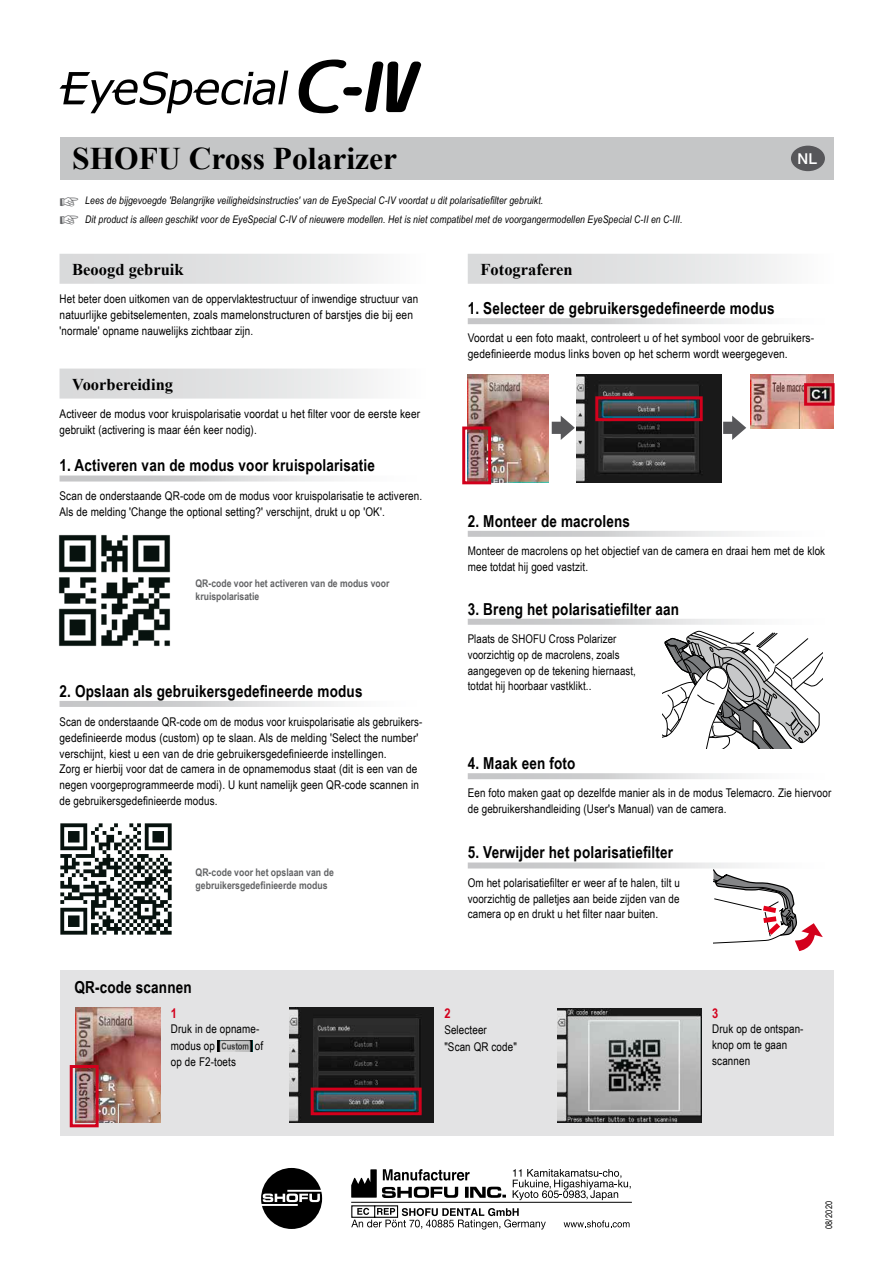
<style>
.page{position:relative;width:893px;height:1263px;background:#fff}
.page>*{position:absolute;margin:0;border:0;box-sizing:border-box;transform-origin:0 0}
.t1{font:700 31.5px "Times New Roman";color:#000}
.t2{font:700 16.5px "Arial Narrow";letter-spacing:.01em;color:#000}
.t3{font:700 16.5px "Times New Roman";color:#000}
.t4{font:500 15px "Helvetica Neue LT Pro";color:#fff}
.t5{font:700 13.5px "Arial Narrow";color:#d3001c}
.t6{font:12px/15.8px "Arial Narrow";letter-spacing:.01em;color:#000}
.t7{font:12px/15.8px "Arial Narrow";letter-spacing:.01em;color:#000;scale:1.04 1}
.t8{font:italic 10.5px/18.5px "Arial Narrow";letter-spacing:.01em;color:#000}
.t9{font:700 10.5px/13.5px "Arial Narrow";color:#636466}
.t10{font:9px "Arial Narrow";letter-spacing:.01em;color:#000}
.s1{color:#636466}
</style>
<div class="page">
<svg style="left:299px;top:60px;width:122px;height:53px"></svg>
<svg style="left:60px;top:71px;width:228px;height:42px"></svg>
<div style="left:60px;top:969px;width:773px;height:166px;background:#e3e3e4"></div>
<img style="left:75px;top:1008px;width:85px;height:115px">
<div style="left:70px;top:1065px;width:29px;height:62px;border:3px solid #d3001c"></div>
<img style="left:751px;top:374px;width:82px;height:54px">
<div style="left:804px;top:383px;width:31px;height:23px;border:3px solid #d3001c"></div>
<img style="left:468px;top:374px;width:81px;height:108px">
<div style="left:462px;top:426px;width:29px;height:58px;border:3px solid #d3001c"></div>
<svg style="left:552px;top:416px;width:23px;height:24px"></svg>
<svg style="left:723px;top:416px;width:23px;height:24px"></svg>
<svg style="left:261px;top:1168px;width:61px;height:61px"></svg>
<hr style="left:351px;top:1202px;width:281px;height:1px;background:#000">
<svg style="left:351px;top:1169px;width:280px;height:60px"></svg>
<svg style="left:713px;top:870px;width:110px;height:81px"></svg>
<div style="left:60px;top:137px;width:773px;height:43px;background:#c5c6c7"></div>
<svg style="left:468px;top:318px;width:283px;height:6px;background:#d7d8d9"></svg>
<svg style="left:468px;top:773px;width:283px;height:6px;background:#d8d8d9"></svg>
<svg style="left:468px;top:862px;width:283px;height:6px;background:#dadadb"></svg>
<div style="left:468px;top:254px;width:365px;height:30px;background:linear-gradient(to right,#d3d4d5,#f7f8f8)"></div>
<img style="left:218px;top:1040px;width:34px;height:11px">
<img style="left:58px;top:534px;width:113px;height:113px">
<img style="left:60px;top:823px;width:112px;height:112px">
<div style="left:60px;top:254px;width:365px;height:30px;background:linear-gradient(to right,#d3d4d5,#f8f8f8)"></div>
<div style="left:60px;top:369px;width:365px;height:30px;background:linear-gradient(to right,#d3d4d5,#f8f8f8)"></div>
<svg style="left:60px;top:475px;width:283px;height:6px"></svg>
<svg style="left:60px;top:701px;width:283px;height:6px;background:#d7d7d8"></svg>
<svg style="left:468px;top:619px;width:283px;height:6px;background:#d8d8d9"></svg>
<svg style="left:468px;top:531px;width:283px;height:6px;background:#d7d8d9"></svg>
<svg style="left:663px;top:631px;width:160px;height:118px"></svg>
<img style="left:577px;top:374px;width:144px;height:108px">
<div style="left:595px;top:396px;width:108px;height:25px;border:3px solid #d3001c"></div>
<img style="left:289px;top:1007px;width:145px;height:115px">
<div style="left:311px;top:1087px;width:111px;height:28px;border:3px solid #d3001c"></div>
<img style="left:557px;top:1008px;width:145px;height:115px">
<div style="left:791px;top:146px;width:34px;height:25px;background:#57575a;border-radius:50%"></div>
<h1 class="t1" style="left:72px;top:137px;width:326px">SHOFU Cross Polarizer</h1>
<p class="t4" style="left:798px;top:149px;width:21px">NL</p>
<p class="t8" style="left:60px;top:191px;width:624px"><span class="s1">☞</span> Lees de bijgevoegde 'Belangrijke veiligheidsinstructies' van de EyeSpecial C-IV voordat u dit polarisatiefilter gebruikt.<br><span class="s1">☞</span> Dit product is alleen geschikt voor de EyeSpecial C-IV of nieuwere modellen. Het is niet compatibel met de voorgangermodellen EyeSpecial C-II en C-III.</p>
<h2 class="t3" style="left:72px;top:258px;width:113px">Beoogd gebruik</h2>
<p class="t6" style="left:60px;top:291px;width:360px">Het beter doen uitkomen van de oppervlaktestructuur of inwendige structuur van natuurlijke gebitselementen, zoals mamelonstructuren of barstjes die bij een 'normale' opname nauwelijks zichtbaar zijn.</p>
<h2 class="t3" style="left:480px;top:258px;width:94px">Fotograferen</h2>
<h2 class="t2" style="left:468px;top:296px;width:308px">1. Selecteer de gebruikersgedefineerde modus</h2>
<p class="t7" style="left:468px;top:330px;width:335px">Voordat u een foto maakt, controleert u of het symbool voor de gebruikers&shy;gedefinieerde modus links boven op het scherm wordt weergegeven.</p>
<h2 class="t3" style="left:72px;top:373px;width:102px">Voorbereiding</h2>
<p class="t6" style="left:60px;top:406px;width:362px">Activeer de modus voor kruispolarisatie voordat u het filter voor de eerste keer gebruikt (activering is maar één keer nodig).</p>
<h2 class="t2" style="left:60px;top:453px;width:317px">1. Activeren van de modus voor kruispolarisatie</h2>
<p class="t6" style="left:60px;top:487px;width:364px">Scan de onderstaande QR-code om de modus voor kruispolarisatie te activeren.<br>Als de melding 'Change the optional setting?' verschijnt, drukt u op 'OK'.</p>
<p class="t9" style="left:196px;top:576px;width:195px">QR-code voor het activeren van de modus voor kruispolarisatie</p>
<h2 class="t2" style="left:60px;top:678px;width:305px">2. Opslaan als gebruikersgedefineerde modus</h2>
<p class="t6" style="left:60px;top:713px;width:364px">Scan de onderstaande QR-code om de modus voor kruispolarisatie als gebruikers&shy;gedefinieerde modus (custom) op te slaan. Als de melding 'Select the number' verschijnt, kiest u een van de drie gebruikersgedefinieerde instellingen.<br>Zorg er hierbij voor dat de camera in de opnamemodus staat (dit is een van de negen voorgeprogrammeerde modi). U kunt namelijk geen QR-code scannen in de gebruikersgedefinieerde modus.</p>
<p class="t9" style="left:196px;top:865px;width:140px">QR-code voor het opslaan van de gebruikersgedefinieerde modus</p>
<h2 class="t2" style="left:468px;top:508px;width:164px">2. Monteer de macrolens</h2>
<p class="t6" style="left:468px;top:542px;width:359px">Monteer de macrolens op het objectief van de camera en draai hem met de klok mee totdat hij goed vastzit.</p>
<h2 class="t2" style="left:468px;top:596px;width:213px">3. Breng het polarisatiefilter aan</h2>
<p class="t6" style="left:468px;top:630px;width:170px">Plaats de SHOFU Cross Polarizer voorzichtig op de macrolens, zoals aangegeven op de tekening hiernaast, totdat hij hoorbaar vastklikt..</p>
<h2 class="t2" style="left:468px;top:751px;width:109px">4. Maak een foto</h2>
<p class="t6" style="left:468px;top:785px;width:365px">Een foto maken gaat op dezelfde manier als in de modus Telemacro. Zie hiervoor de gebruikershandleiding (User's Manual) van de camera.</p>
<h2 class="t2" style="left:468px;top:840px;width:207px">5. Verwijder het polarisatiefilter</h2>
<p class="t6" style="left:468px;top:874px;width:214px;text-align:justify">Om het polarisatiefilter er weer af te halen, tilt u voorzichtig de palletjes aan beide zijden van de camera op en drukt u het filter naar buiten.</p>
<h2 class="t2" style="left:74px;top:975px;width:119px">QR-code scannen</h2>
<p class="t5" style="left:171px;top:1003px;width:8px">1</p>
<p class="t6" style="left:171px;top:1020px;width:90px;line-height:16.5px">Druk in de opname&shy;modus op</p>
<p class="t6" style="left:255px;top:1037px;width:10px">of</p>
<p class="t6" style="left:171px;top:1053px;width:67px">op de F2-toets</p>
<p class="t5" style="left:444px;top:1003px;width:8px">2</p>
<p class="t6" style="left:444px;top:1021px;width:74px;line-height:16.5px">Selecteer<br>"Scan QR code"</p>
<p class="t5" style="left:712px;top:1003px;width:8px">3</p>
<p class="t6" style="left:712px;top:1021px;width:93px">Druk op de ontspan&shy;knop om te gaan scannen</p>
<p class="t10" style="left:822px;top:1229px;width:29px;rotate:-90deg">08/2020</p>
</div>
